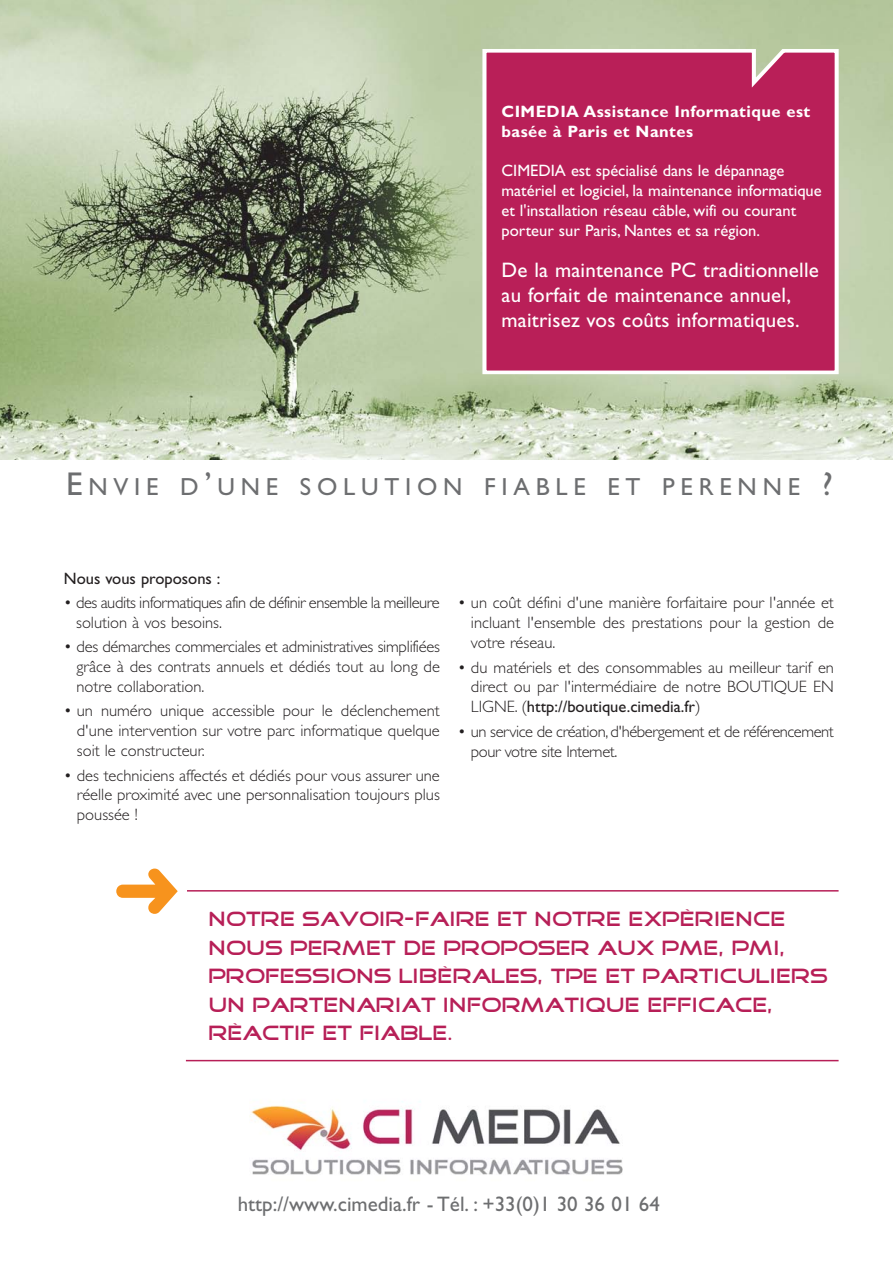
<style>
.page{position:relative;width:893px;height:1263px;background:#fff}
.page>*{position:absolute;margin:0;border:0;box-sizing:border-box;transform-origin:0 0}
.t1{font:24.75px "Gill Sans";letter-spacing:.235em;color:#6d6e70}
.t2{font:21px/28.5px "Good Times";color:#b71f57}
.t3{font:21px/25.2px "Gill Sans";letter-spacing:.01em;color:#fff}
.t4{font:21px "Gill Sans";color:#6d6e70}
.t5{font:300 16.5px/19.8px "Gill Sans";color:#231f20;text-align:justify}
.t6{font:16.5px/19.8px "Gill Sans";color:#fff}
.t7{font:300 16.5px/19.8px "Gill Sans";letter-spacing:-.025em;color:#231f20}
.t8{font:700 16.5px/19.8px "Gill Sans";letter-spacing:.025em;color:#fff}
.t9{font:16.5px "Gill Sans";color:#231f20}
.s1{font-size:33px}
.s2{font-weight:400}
</style>
<div class="page">
<img style="left:251px;top:1105px;width:372px;height:70px">
<img style="left:0;top:0;width:893px;height:459px">
<hr style="left:187px;top:890px;width:652px;height:1px;background:#b71f57">
<hr style="left:186px;top:1060px;width:653px;height:1px;background:#b71f57">
<svg style="left:480px;top:46px;width:361px;height:328px"></svg>
<svg style="left:116px;top:868px;width:62px;height:46px"></svg>
<p class="t8" style="left:501px;top:103px;width:310px">CIMEDIA Assistance Informatique est basée à Paris et Nantes</p>
<p class="t6" style="left:501px;top:163px;width:322px">CIMEDIA est spécialisé dans le dépannage matériel et logiciel, la maintenance informatique et l'installation réseau câble, wifi ou courant porteur sur Paris, Nantes et sa région.</p>
<p class="t3" style="left:501px;top:259px;width:319px">De la maintenance PC traditionnelle au forfait de maintenance annuel, maitrisez vos coûts informatiques.</p>
<h1 class="t1" style="left:66px;top:478px;width:768px"><span class="s1">E</span>NVIE D<span class="s1">’</span>UNE SOLUTION FIABLE ET PERENNE <span class="s1">?</span></h1>
<p class="t9" style="left:64px;top:572px;width:158px">Nous vous proposons :</p>
<p class="t7" style="left:76px;top:594px;width:365px;text-indent:-12px">• des audits informatiques afin de définir ensemble la meilleure solution à vos besoins.</p>
<p class="t5" style="left:77px;top:638px;width:365px;text-indent:-13px">• des démarches commerciales et administratives simplifiées grâce à des contrats annuels et dédiés tout au long de notre collaboration.</p>
<p class="t5" style="left:77px;top:703px;width:364px;text-indent:-13px">• un numéro unique accessible pour le déclenchement d'une intervention sur votre parc informatique quelque soit le constructeur.</p>
<p class="t5" style="left:77px;top:767px;width:364px;text-indent:-13px">• des techniciens affectés et dédiés pour vous assurer une réelle proximité avec une personnalisation toujours plus poussée !</p>
<p class="t5" style="left:471px;top:595px;width:364px;text-indent:-13px">• un coût défini d'une manière forfaitaire pour l'année et incluant l'ensemble des prestations pour la gestion de votre réseau.</p>
<p class="t5" style="left:471px;top:659px;width:364px;text-indent:-13px">• du matériels et des consommables au meilleur tarif en direct ou par l'intermédiaire de notre BOUTIQUE EN LIGNE. (<span class="s2">http://boutique.cimedia.fr</span>)</p>
<p class="t7" style="left:471px;top:723px;width:364px;text-indent:-13px">• un service de création, d'hébergement et de référencement pour votre site Internet.</p>
<p class="t2" style="left:208px;top:905px;width:621px">NOTRE SAVOIR-FAIRE ET NOTRE EXPÉRIENCE NOUS PERMET DE PROPOSER AUX PME, PMI, PROFESSIONS LIBÉRALES, TPE ET PARTICULIERS UN PARTENARIAT INFORMATIQUE EFFICACE, RÉACTIF ET FIABLE.</p>
<p class="t4" style="left:238px;top:1196px;width:424px">http://www.cimedia.fr - Tél. : +33(0)1 30 36 01 64</p>
</div>
